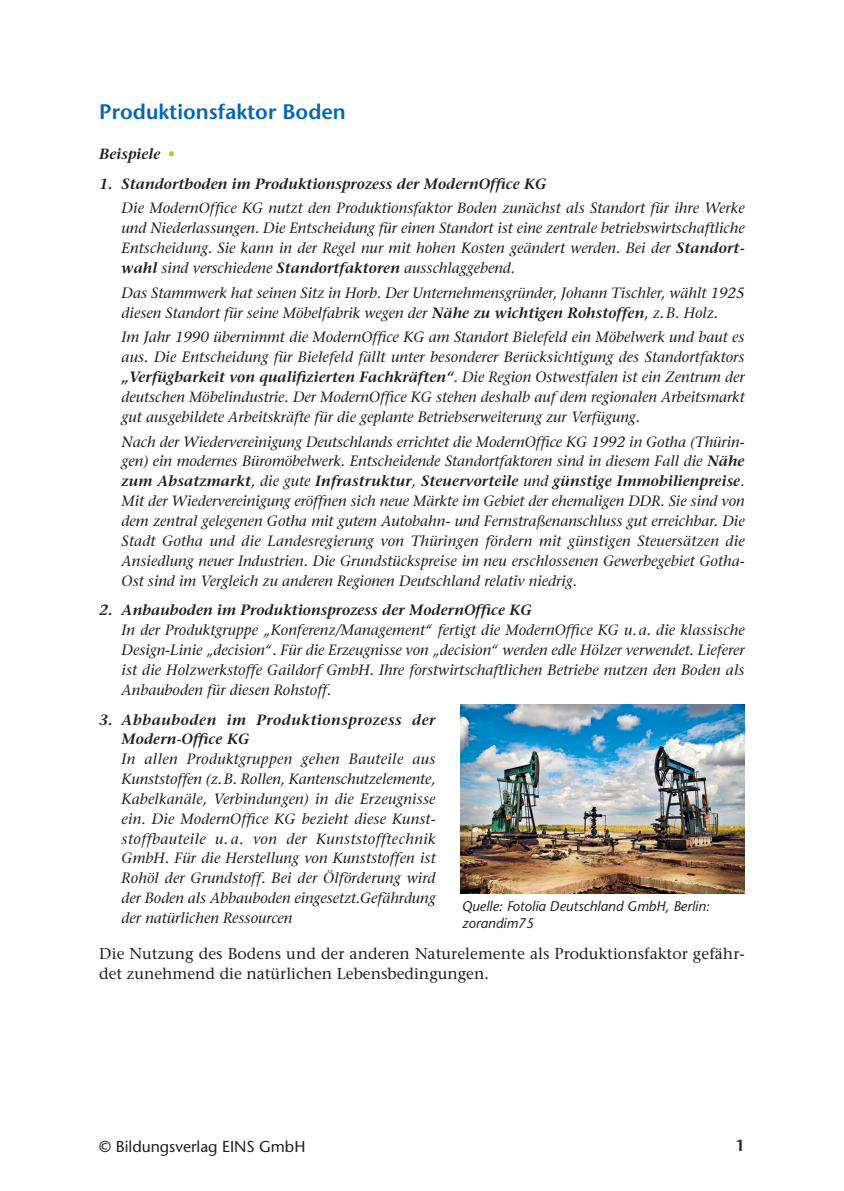
<style>
.page{position:relative;width:844px;height:1191px;background:#fff}
.page>*{position:absolute;margin:0;border:0;box-sizing:border-box;transform-origin:0 0}
.t1{font:600 21px "Stone Sans Std";color:#0166b3}
.t2{font:500 15.75px/19.8px "Stone Serif Std";letter-spacing:.005em;color:#231f20}
.t3{font:500 15.75px "Stone Sans Std";color:#231f20}
.t4{font:600 15.75px "Stone Sans Std";color:#231f20}
.t5{font:italic 500 14.88px/19.8px "Stone Serif Std";color:#231f20;text-align:justify}
.t6{font:italic 600 14.88px "Stone Serif Std";color:#231f20}
.t7{font:italic 600 14.88px/19.8px "Stone Serif Std";letter-spacing:.035em;color:#231f20}
.t8{font:italic 500 14px/17.5px "Stone Sans Std";color:#231f20}
.s1{font-weight:500;color:#a6ce39}
.s2{font-weight:600}
</style>
<div class="page">
<img style="left:460px;top:704px;width:284px;height:189px">
<h1 class="t1" style="left:99px;top:103px;width:248px">Produktionsfaktor Boden</h1>
<p class="t6" style="left:99px;top:148px;width:77px">Beispiele <span class="s1">•</span></p>
<p class="t6" style="left:99px;top:177px;width:449px">1. Standortboden im Produktionsprozess der ModernOffice KG</p>
<p class="t5" style="left:122px;top:200px;width:624px">Die ModernOffice KG nutzt den Produktionsfaktor Boden zunächst als Standort für ihre Werke und Niederlassungen. Die Entscheidung für einen Standort ist eine zentrale betriebswirtschaftliche Entscheidung. Sie kann in der Regel nur mit hohen Kosten geändert werden. Bei der <span class="s2">Standort&shy;wahl</span> sind verschiedene <span class="s2">Standortfaktoren</span> ausschlaggebend.</p>
<p class="t5" style="left:122px;top:284px;width:624px">Das Stammwerk hat seinen Sitz in Horb. Der Unternehmensgründer, Johann Tischler, wählt 1925 diesen Standort für seine Möbelfabrik wegen der <span class="s2">Nähe zu wichtigen Rohstoffen</span>, z. B. Holz.</p>
<p class="t5" style="left:122px;top:329px;width:624px">Im Jahr 1990 übernimmt die ModernOffice KG am Standort Bielefeld ein Möbelwerk und baut es aus. Die Entscheidung für Bielefeld fällt unter besonderer Berücksichtigung des Standortfaktors <span class="s2">„Verfügbarkeit von qualifizierten Fachkräften“</span>. Die Region Ostwestfalen ist ein Zentrum der deutschen Möbelindustrie. Der ModernOffice KG stehen deshalb auf dem regionalen Arbeitsmarkt gut ausgebildete Arbeitskräfte für die geplante Betriebserweiterung zur Verfügung.</p>
<p class="t5" style="left:122px;top:433px;width:624px">Nach der Wiedervereinigung Deutschlands errichtet die ModernOffice KG 1992 in Gotha (Thürin&shy;gen) ein modernes Büromöbelwerk. Entscheidende Standortfaktoren sind in diesem Fall die <span class="s2">Nähe zum Absatzmarkt</span>, die gute <span class="s2">Infrastruktur</span>, <span class="s2">Steuervorteile</span> und <span class="s2">günstige Immobilienpreise</span>.<br>Mit der Wiedervereinigung eröffnen sich neue Märkte im Gebiet der ehemaligen DDR. Sie sind von dem zentral gelegenen Gotha mit gutem Autobahn- und Fernstraßenanschluss gut erreichbar. Die Stadt Gotha und die Landesregierung von Thüringen fördern mit günstigen Steuersätzen die Ansiedlung neuer Industrien. Die Grundstückspreise im neu erschlossenen Gewerbegebiet Gotha-Ost sind im Vergleich zu anderen Regionen Deutschland relativ niedrig.</p>
<p class="t6" style="left:99px;top:604px;width:434px">2. Anbauboden im Produktionsprozess der ModernOffice KG</p>
<p class="t5" style="left:122px;top:621px;width:624px">In der Produktgruppe „Konferenz/Management“ fertigt die ModernOffice KG u. a. die klassische Design-Linie „decision“. Für die Erzeugnisse von „decision“ werden edle Hölzer verwendet. Lieferer ist die Holzwerkstoffe Gaildorf GmbH. Ihre forstwirtschaftlichen Betriebe nutzen den Boden als Anbauboden für diesen Rohstoff.</p>
<p class="t7" style="left:122px;top:710px;width:315px;text-indent:-22px">3. Abbauboden im Produktionsprozess der<br>Modern-Office KG</p>
<p class="t5" style="left:122px;top:750px;width:315px">In allen Produktgruppen gehen Bauteile aus Kunststoffen (z. B. Rollen, Kantenschutzelemente, Kabelkanäle, Verbindungen) in die Erzeugnisse ein. Die ModernOffice KG bezieht diese Kunst&shy;stoffbauteile u. a. von der Kunststofftechnik GmbH. Für die Herstellung von Kunststoffen ist Rohöl der Grundstoff. Bei der Ölförderung wird der Boden als Abbauboden eingesetzt.Gefährdung der natürlichen Ressourcen</p>
<p class="t2" style="left:99px;top:945px;width:646px">Die Nutzung des Bodens und der anderen Naturelemente als Produktionsfaktor gefähr&shy;det zunehmend die natürlichen Lebensbedingungen.</p>
<p class="t8" style="left:461px;top:898px;width:249px">Quelle: Fotolia Deutschland GmbH, Berlin: zorandim75</p>
<p class="t3" style="left:99px;top:1140px;width:207px">© Bildungsverlag EINS GmbH</p>
<p class="t4" style="left:735px;top:1138px;width:11px">1</p>
</div>
